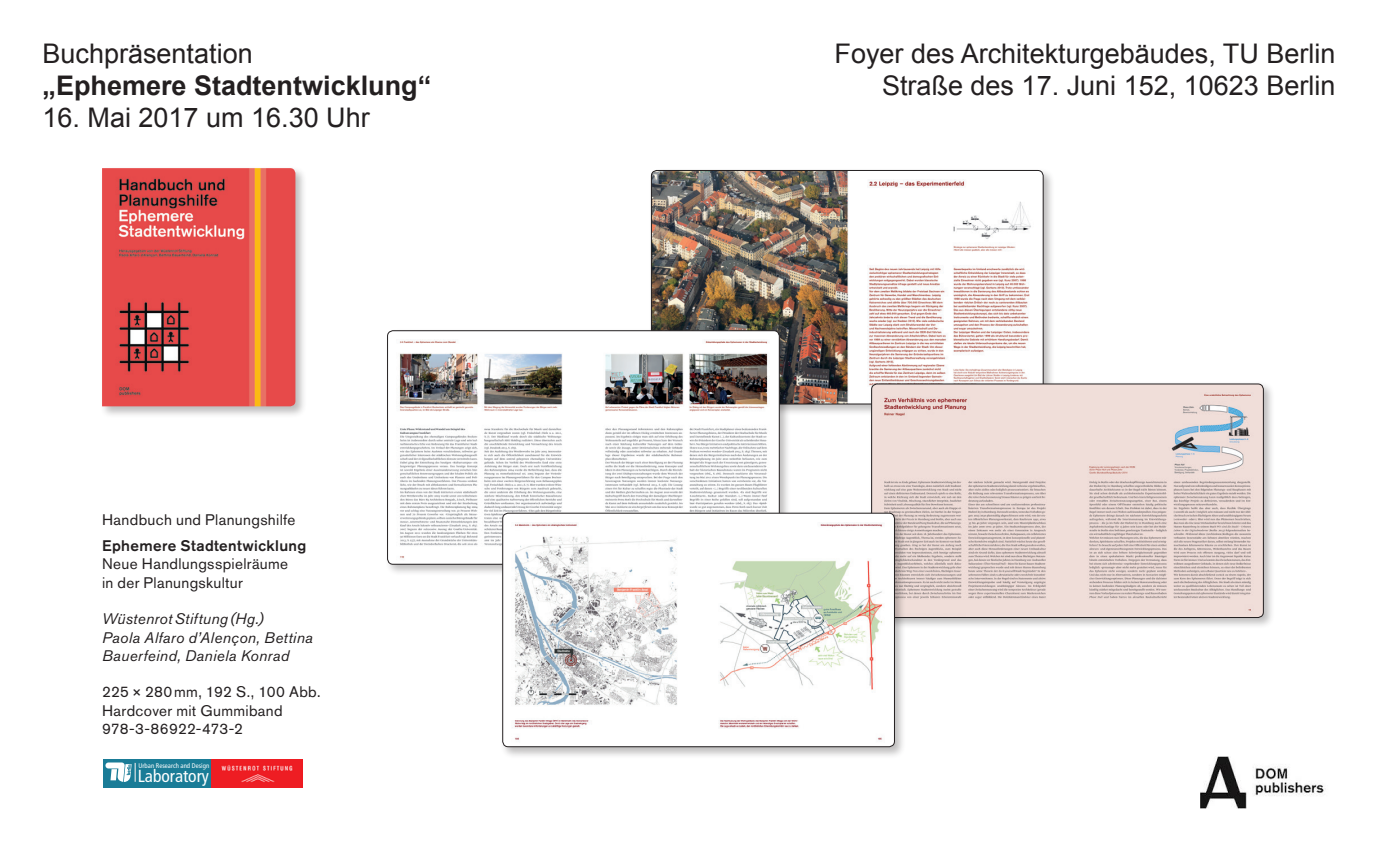
<style>
.page{position:relative;width:1378px;height:851px;background:#fff}
.page>*{position:absolute;margin:0;border:0;box-sizing:border-box;transform-origin:0 0}
.t1{font:27px "Arial";color:#231f20}
.t2{font:700 27px "Arial";color:#231f20}
.t3{font:condensed 17.4px "Frutiger";color:#fff}
.t4{font:15.3px/18.3px "Akzidenz Grotesk Pro";letter-spacing:.02em;color:#231f20}
.t5{font:italic 15.3px/18.3px "Akzidenz Grotesk Pro";letter-spacing:.02em;color:#231f20}
.t6{font:condensed 6.9px "Frutiger";color:#fff}
.s1{font-weight:500}
</style>
<div class="page">
<div style="left:648px;top:168px;width:407px;height:248px;background:#231f20;opacity:.3"></div>
<img style="left:651px;top:170px;width:392px;height:232px">
<div style="left:385px;top:328px;width:406px;height:248px;background:#231f20;opacity:.3"></div>
<img style="left:387px;top:330px;width:392px;height:234px">
<div style="left:869px;top:381px;width:406px;height:248px;background:#231f20;opacity:.3"></div>
<img style="left:871px;top:384px;width:392px;height:233px">
<div style="left:871px;top:384px;width:392px;height:233px;border:1px solid #231f20;border-radius:6px"></div>
<div style="left:500px;top:510px;width:407px;height:248px;background:#231f20;opacity:.3"></div>
<img style="left:503px;top:513px;width:391px;height:233px">
<div style="left:502px;top:513px;width:392px;height:233px;border:1px solid #231f20;border-radius:6px"></div>
<div style="left:99px;top:165px;width:208px;height:253px;background:#231f20;opacity:.3"></div>
<img style="left:102px;top:168px;width:193px;height:238px">
<div style="left:103px;top:759px;width:109px;height:28px;background:#1a7c97"></div>
<svg style="left:105px;top:762px;width:31px;height:19px"></svg>
<img style="left:211px;top:759px;width:91px;height:28px">
<img style="left:1200px;top:756px;width:126px;height:52px">
<p class="t1" style="left:43px;top:35px;width:212px">Buchpräsentation</p>
<p class="t2" style="left:43px;top:68px;width:390px">„Ephemere Stadtentwicklung“</p>
<p class="t1" style="left:43px;top:100px;width:329px">16. Mai 2017 um 16.30 Uhr</p>
<p class="t4" style="left:102px;top:507px;width:206px;line-height:25.8px">Handbuch und Planungshilfe<br><span class="s1">Ephemere Stadtentwicklung</span></p>
<p class="t4" style="left:102px;top:555px;width:188px">Neue Handlungsspielräume in der Planungskultur</p>
<p class="t5" style="left:102px;top:609px;width:212px">Wüstenrot Stiftung(Hg.)<br>Paola Alfaro d’Alençon, Bettina<br>Bauerfeind, Daniela Konrad</p>
<p class="t4" style="left:102px;top:682px;width:220px">225 × 280mm, 192 S., 100 Abb.<br>Hardcover mit Gummiband<br>978-3-86922-473-2</p>
<p class="t6" style="left:139px;top:761px;width:72px">Urban Research and Design</p>
<p class="t3" style="left:138px;top:765px;width:73px">Laboratory</p>
<p class="t1" style="left:834px;top:35px;width:502px">Foyer des Architekturgebäudes, TU Berlin</p>
<p class="t1" style="left:882px;top:68px;width:455px">Straße des 17. Juni 152, 10623 Berlin</p>
</div>
